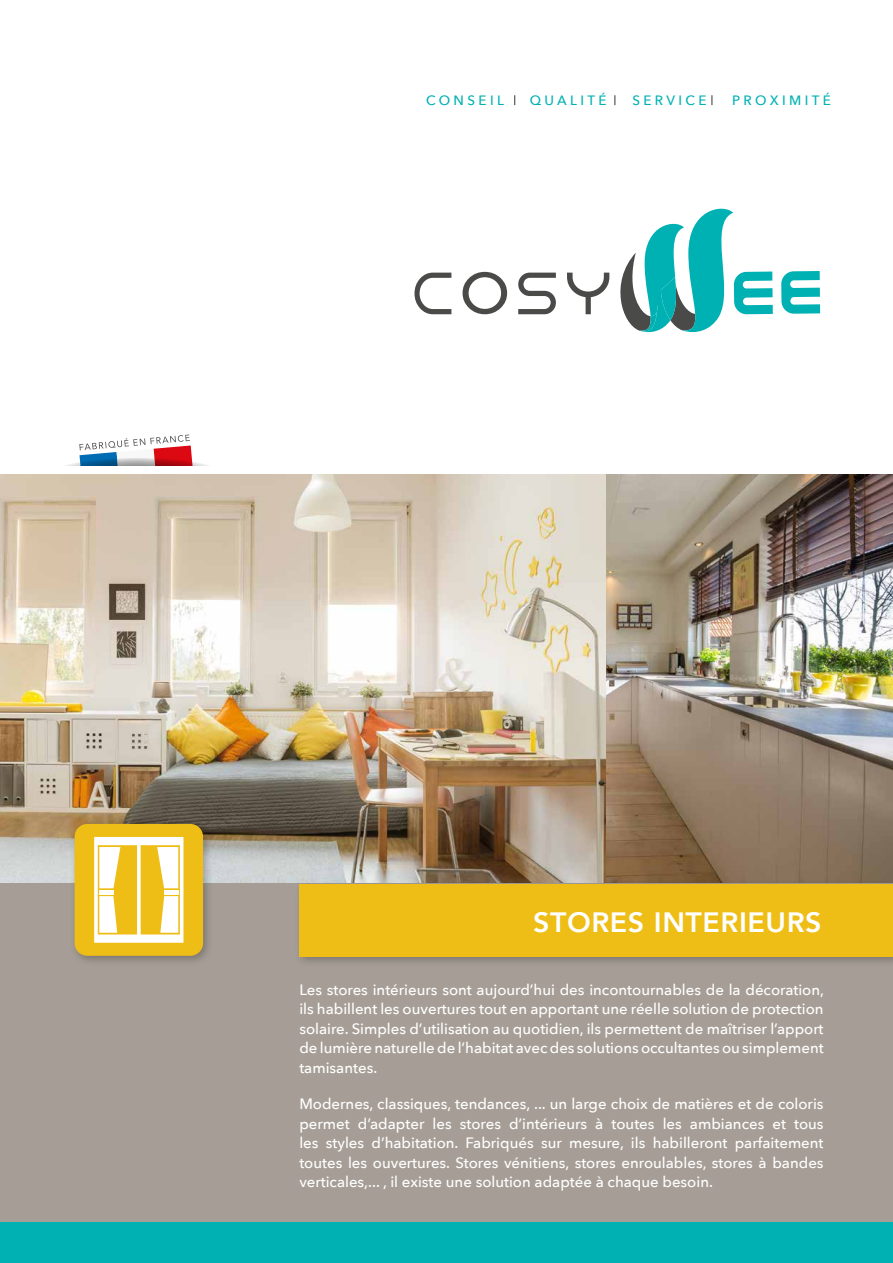
<style>
.page{position:relative;width:893px;height:1263px;background:#fff}
.page>*{position:absolute;margin:0;border:0;box-sizing:border-box;transform-origin:0 0}
.t1{font:800 27.9px "Avenir";letter-spacing:.02em;color:#fff}
.t2{font:500 15px/19.5px "Avenir Next";color:#fff;text-align:justify}
.t3{font:500 13.5px "Avenir Next";letter-spacing:.25em;color:#00b1b3}
</style>
<div class="page">
<svg style="left:781px;top:271px;width:39px;height:43px"></svg>
<svg style="left:518px;top:273px;width:38px;height:41px"></svg>
<svg style="left:567px;top:208px;width:206px;height:125px"></svg>
<svg style="left:414px;top:273px;width:37px;height:41px"></svg>
<svg style="left:463px;top:272px;width:44px;height:42px"></svg>
<img style="left:0;top:474px;width:893px;height:409px">
<svg style="left:66px;top:434px;width:143px;height:32px"></svg>
<div style="left:0;top:883px;width:893px;height:380px;background:#a69e96"></div>
<div style="left:294px;top:879px;width:599px;height:89px;background:#000;opacity:.25"></div>
<div style="left:299px;top:884px;width:594px;height:73px;background:#eebe16"></div>
<div style="left:69px;top:819px;width:145px;height:148px;background:#000;opacity:.25"></div>
<div style="left:75px;top:824px;width:128px;height:132px;background:#eebe16;border-radius:13px"></div>
<svg style="left:94px;top:837px;width:89px;height:106px"></svg>
<div style="left:0;top:1223px;width:893px;height:40px;background:#00b1b3"></div>
<p class="t3" style="left:426px;top:89px;width:79px">CONSEIL</p>
<p class="t3" style="left:530px;top:89px;width:79px">QUALITÉ</p>
<p class="t3" style="left:632px;top:89px;width:76px">SERVICE</p>
<p class="t3" style="left:732px;top:89px;width:100px">PROXIMITÉ</p>
<h1 class="t1" style="left:533px;top:900px;width:290px">STORES INTERIEURS</h1>
<p class="t2" style="left:299px;top:979px;width:526px">Les stores intérieurs sont aujourd’hui des incontournables de la décoration, ils habillent les ouvertures tout en apportant une réelle solution de protection solaire. Simples d’utilisation au quotidien, ils permettent de maîtriser l’apport de lumière naturelle de l’habitat avec des solutions occultantes ou simplement tamisantes.</p>
<p class="t2" style="left:299px;top:1094px;width:526px">Modernes, classiques, tendances, ... un large choix de matières et de coloris permet d’adapter les stores d’intérieurs à toutes les ambiances et tous les styles d’habitation. Fabriqués sur mesure, ils habilleront parfaitement toutes les ouvertures. Stores vénitiens, stores enroulables, stores à bandes verticales,... , il existe une solution adaptée à chaque besoin.</p>
</div>
